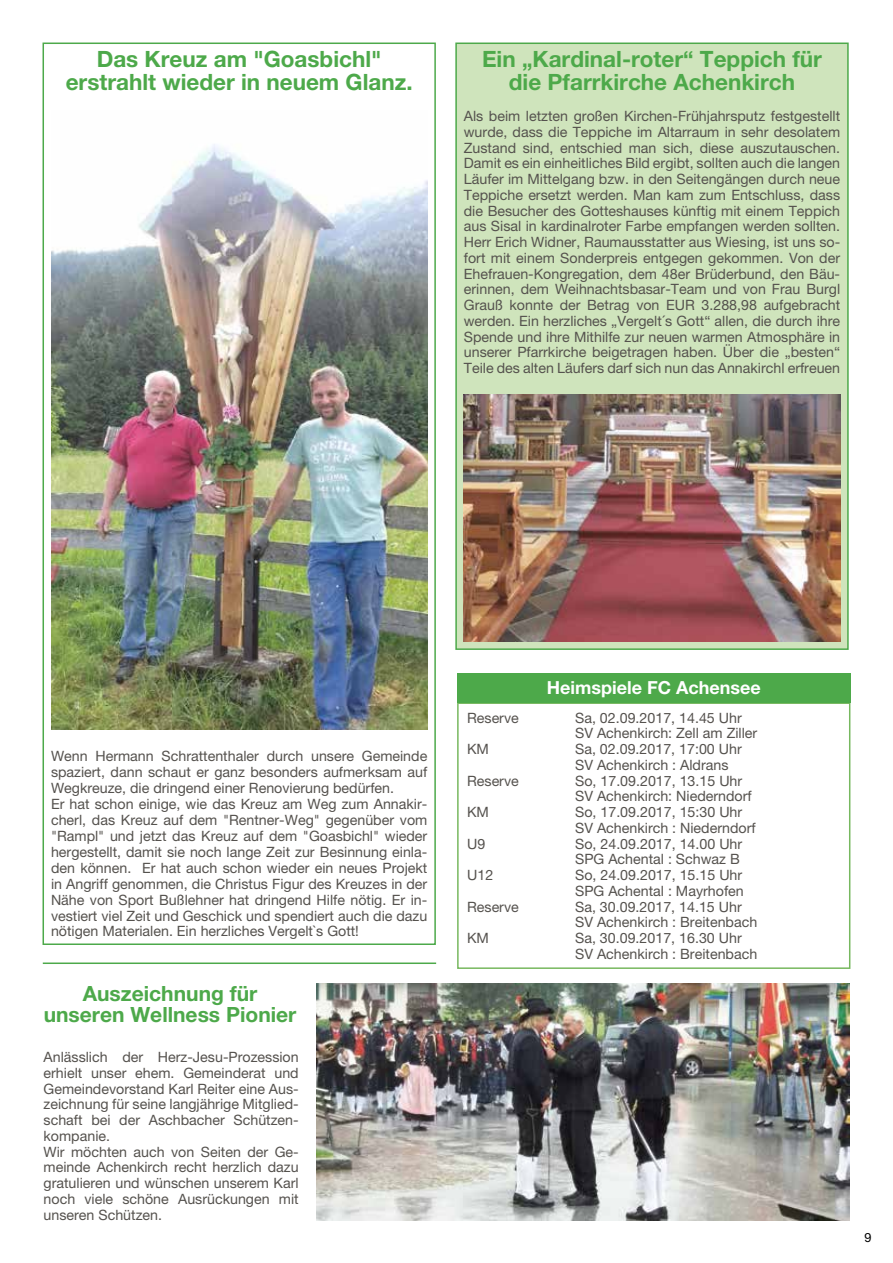
<style>
.page{position:relative;width:893px;height:1263px;background:#fff}
.page>*{position:absolute;margin:0;border:0;box-sizing:border-box;transform-origin:0 0}
.t1{font:700 22.5px/22.5px "Helvetica Neue LT Pro";color:#4da94a;text-align:center}
.t2{font:700 21px/21px "Helvetica Neue LT Pro";color:#4da94a;text-align:center}
.t3{font:700 18px "Helvetica Neue LT Pro";color:#fff}
.t4{font:14.25px/15.8px "Helvetica Neue LT Pro";color:#55524e}
.t5{font:12.75px "Helvetica Neue LT Pro";color:#000}
</style>
<div class="page">
<hr style="left:43px;top:962px;width:393px;height:2px;background:#4da94a">
<img style="left:51px;top:144px;width:376px;height:585px">
<div style="left:43px;top:43px;width:393px;height:902px;border:2px solid #4da94a"></div>
<div style="left:455px;top:43px;width:394px;height:607px;background:#cfe4bc;border:2px solid #4da94a"></div>
<img style="left:464px;top:394px;width:376px;height:247px">
<img style="left:316px;top:984px;width:533px;height:236px">
<div style="left:457px;top:702px;width:393px;height:267px;border:2px solid #77b85f"></div>
<div style="left:457px;top:673px;width:393px;height:29px;background:#4da94a"></div>
<h1 class="t1" style="left:66px;top:47px;width:348px">Das Kreuz am "Goasbichl" erstrahlt wieder in neuem Glanz.</h1>
<h1 class="t1" style="left:482px;top:47px;width:341px">Ein „Kardinal-roter“ Teppich für die Pfarrkirche Achenkirch</h1>
<p class="t4" style="left:464px;top:108px;width:378px;text-align:justify">Als beim letzten großen Kirchen-Frühjahrsputz festgestellt wurde, dass die Teppiche im Altarraum in sehr desolatem Zustand sind, entschied man sich, diese auszutauschen.<br>Damit es ein einheitliches Bild ergibt, sollten auch die langen Läufer im Mittelgang bzw. in den Seitengängen durch neue Teppiche ersetzt werden. Man kam zum Entschluss, dass die Besucher des Gotteshauses künftig mit einem Teppich aus Sisal in kardinalroter Farbe empfangen werden sollten.<br>Herr Erich Widner, Raumausstatter aus Wiesing, ist uns so&shy;fort mit einem Sonderpreis entgegen gekommen. Von der Ehefrauen-Kongregation, dem 48er Brüderbund, den Bäu&shy;erinnen, dem Weihnachtsbasar-Team und von Frau Burgl Grauß konnte der Betrag von EUR 3.288,98 aufgebracht werden. Ein herzliches „Vergelt´s Gott“ allen, die durch ihre Spende und ihre Mithilfe zur neuen warmen Atmosphäre in unserer Pfarrkirche beigetragen haben. Über die „besten“ Teile des alten Läufers darf sich nun das Annakirchl erfreuen</p>
<p class="t4" style="left:51px;top:747px;width:378px">Wenn Hermann Schrattenthaler durch unsere Gemeinde spaziert, dann schaut er ganz besonders aufmerksam auf Wegkreuze, die dringend einer Renovierung bedürfen.<br>Er hat schon einige, wie das Kreuz am Weg zum Annakir&shy;cherl, das Kreuz auf dem "Rentner-Weg" gegenüber vom "Rampl" und jetzt das Kreuz auf dem "Goasbichl" wieder hergestellt, damit sie noch lange Zeit zur Besinnung einla&shy;den können. Er hat auch schon wieder ein neues Projekt in Angriff genommen, die Christus Figur des Kreuzes in der Nähe von Sport Bußlehner hat dringend Hilfe nötig. Er in&shy;vestiert viel Zeit und Geschick und spendiert auch die dazu nötigen Materialen. Ein herzliches Vergelt`s Gott!</p>
<h2 class="t2" style="left:44px;top:982px;width:254px">Auszeichnung für unseren Wellness Pionier</h2>
<p class="t4" style="left:44px;top:1049px;width:257px">Anlässlich der Herz-Jesu-Prozession erhielt unser ehem. Gemeinderat und Gemeindevorstand Karl Reiter eine Aus&shy;zeichnung für seine langjährige Mitglied&shy;schaft bei der Aschbacher Schützen&shy;kompanie.<br>Wir möchten auch von Seiten der Ge&shy;meinde Achenkirch recht herzlich dazu gratulieren und wünschen unserem Karl noch viele schöne Ausrückungen mit unseren Schützen.</p>
<p class="t3" style="left:547px;top:676px;width:215px">Heimspiele FC Achensee</p>
<p class="t4" style="left:467px;top:709px;width:53px">Reserve</p>
<p class="t4" style="left:575px;top:709px;width:184px">Sa, 02.09.2017, 14.45 Uhr<br>SV Achenkirch: Zell am Ziller</p>
<p class="t4" style="left:467px;top:741px;width:23px">KM</p>
<p class="t4" style="left:575px;top:741px;width:168px">Sa, 02.09.2017, 17:00 Uhr<br>SV Achenkirch : Aldrans</p>
<p class="t4" style="left:467px;top:772px;width:53px">Reserve</p>
<p class="t4" style="left:575px;top:772px;width:178px">So, 17.09.2017, 13.15 Uhr<br>SV Achenkirch: Niederndorf</p>
<p class="t4" style="left:467px;top:804px;width:23px">KM</p>
<p class="t4" style="left:575px;top:804px;width:182px">So, 17.09.2017, 15:30 Uhr<br>SV Achenkirch : Niederndorf</p>
<p class="t4" style="left:467px;top:835px;width:20px">U9</p>
<p class="t4" style="left:575px;top:835px;width:169px">So, 24.09.2017, 14.00 Uhr<br>SPG Achental : Schwaz B</p>
<p class="t4" style="left:467px;top:867px;width:28px">U12</p>
<p class="t4" style="left:575px;top:867px;width:170px">So, 24.09.2017, 15.15 Uhr<br>SPG Achental : Mayrhofen</p>
<p class="t4" style="left:467px;top:898px;width:53px">Reserve</p>
<p class="t4" style="left:575px;top:898px;width:184px">Sa, 30.09.2017, 14.15 Uhr<br>SV Achenkirch : Breitenbach</p>
<p class="t4" style="left:467px;top:930px;width:23px">KM</p>
<p class="t4" style="left:575px;top:930px;width:184px">Sa, 30.09.2017, 16.30 Uhr<br>SV Achenkirch : Breitenbach</p>
<p class="t5" style="left:865px;top:1229px;width:9px">9</p>
</div>
